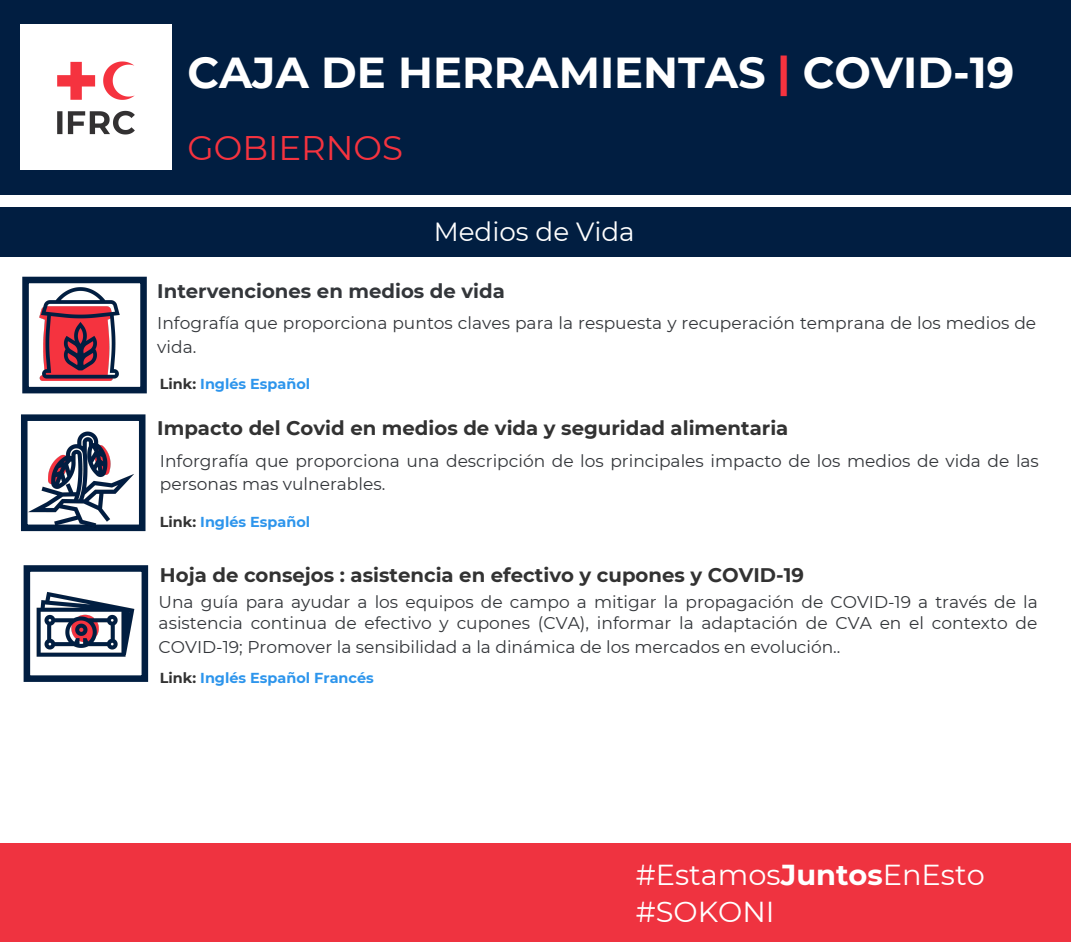
<style>
.page{position:relative;width:1071px;height:942px;background:#fff}
.page>*{position:absolute;margin:0;border:0;box-sizing:border-box;transform-origin:0 0}
.t1{font:700 43.23px "Montserrat";color:#fff}
.t2{font:34.12px "Montserrat";color:#f5333f}
.t3{font:28.88px/36.8px "Montserrat";color:#fff}
.t4{font:26.25px "Montserrat";color:#fff}
.t5{font:700 19.6px "Montserrat";color:#323232}
.t6{font:700 19.6px "Montserrat";color:#33363a}
.t7{font:16.97px/23.6px "Montserrat";color:#33363a}
.t8{font:700 14.35px "Montserrat";color:#2d95ec}
.s1{color:#f5333f}
.s2{color:#323232}
.s3{font-weight:700}
</style>
<div class="page">
<div style="left:22px;top:277px;width:125px;height:116px;border:7px solid #011e41"></div>
<div style="left:0;top:207px;width:1071px;height:50px;background:#011e41"></div>
<div style="left:0;top:0;width:1071px;height:194px;background:#011e41"></div>
<img style="left:21px;top:25px;width:150px;height:144px">
<img style="left:22px;top:277px;width:117px;height:116px">
<div style="left:0;top:843px;width:1071px;height:98px;background:#ef3340"></div>
<img style="left:21px;top:414px;width:125px;height:118px">
<img style="left:23px;top:565px;width:125px;height:117px">
<h1 class="t1" style="left:187px;top:41px;width:828px">CAJA DE HERRAMIENTAS <span class="s1">|</span> COVID-19</h1>
<h2 class="t2" style="left:187px;top:124px;width:217px">GOBIERNOS</h2>
<h3 class="t4" style="left:434px;top:214px;width:202px">Medios de Vida</h3>
<p class="t6" style="left:157px;top:277px;width:349px">Intervenciones en medios de vida</p>
<p class="t7" style="left:157px;top:311px;width:880px">Infografía que proporciona puntos claves para la respuesta y recuperación temprana de los medios de vida.</p>
<p class="t8" style="left:160px;top:374px;width:152px"><span class="s2">Link:</span> Inglés Español</p>
<p class="t5" style="left:157px;top:414px;width:633px">Impacto del Covid en medios de vida y seguridad alimentaria</p>
<p class="t7" style="left:160px;top:448px;width:881px">Inforgrafía que proporciona una descripción de los principales impacto de los medios de vida de las personas mas vulnerables.</p>
<p class="t8" style="left:160px;top:512px;width:152px"><span class="s2">Link:</span> Inglés Español</p>
<p class="t5" style="left:160px;top:561px;width:646px">Hoja de consejos : asistencia en efectivo y cupones y COVID-19</p>
<p class="t7" style="left:159px;top:591px;width:881px;line-height:21px">Una guía para ayudar a los equipos de campo a mitigar la propagación de COVID-19 a través de la asistencia continua de efectivo y cupones (CVA), informar la adaptación de CVA en el contexto de</p>
<p class="t7" style="left:159px;top:634px;width:683px">COVID-19; Promover la sensibilidad a la dinámica de los mercados en evolución..</p>
<p class="t8" style="left:160px;top:668px;width:215px"><span class="s2">Link:</span> Inglés Español Francés</p>
<h3 class="t3" style="left:636px;top:855px;width:351px">#Estamos<span class="s3">Juntos</span>EnEsto #SOKONI</h3>
</div>
